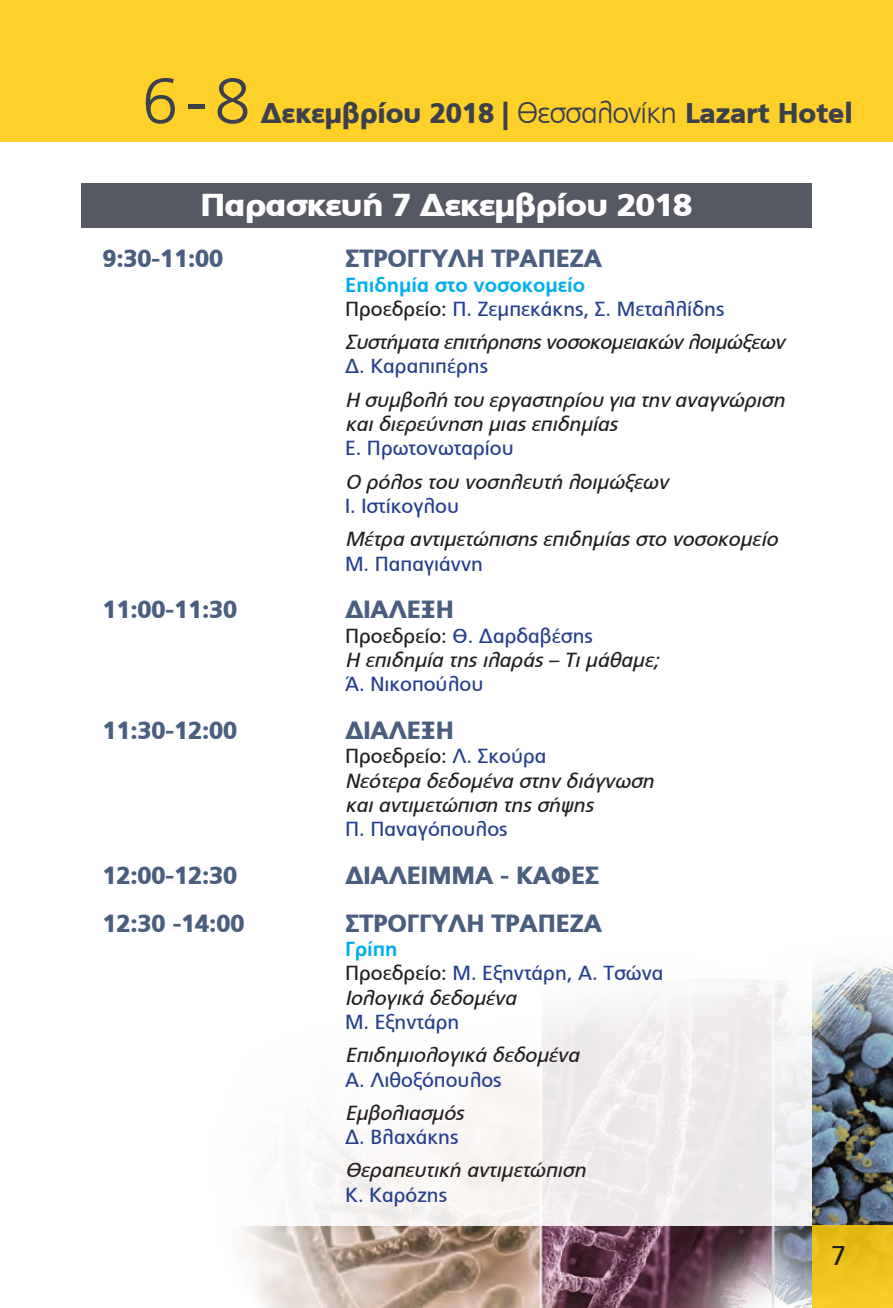
<style>
.page{position:relative;width:893px;height:1308px;background:#fff}
.page>*{position:absolute;margin:0;border:0;box-sizing:border-box;transform-origin:0 0}
.t1{font:300 64.35px "PF Catalog";color:#3c404d}
.t2{font:900 31.5px "PF Catalog";letter-spacing:-.05em;color:#fff;scale:1.09 1}
.t3{font:900 28.35px "PF Catalog";letter-spacing:-.03em;color:#3c404d}
.t4{font:27px "PF Catalog";color:#231f20}
.t5{font:900 24.75px "PF Catalog";letter-spacing:-.03em;color:#4a5e7f}
.t6{font:italic 20.25px/24.3px "PF Catalog";color:#231f20}
.t7{font:20.25px/24.3px "PF Catalog";color:#253f8e}
.s1{font-weight:300;font-size:29.93px}
.s2{font-weight:700;color:#00aeef}
.s3{color:#231f20}
.s4{font-style:normal}
.s5{font-style:normal;color:#253f8e}
.s6{font-style:italic;color:#231f20}
</style>
<div class="page">
<img style="left:241px;top:965px;width:652px;height:342px">
<div style="left:83px;top:82px;width:729px;height:1143px;background:#fff"></div>
<div style="left:812px;top:1225px;width:81px;height:82px;background:linear-gradient(to bottom,#e3b712,#f9cd28)"></div>
<div style="left:0;top:0;width:893px;height:141px;background:#fed12a"></div>
<div style="left:81px;top:183px;width:731px;height:45px;background:#565964"></div>
<h1 class="t1" style="left:142px;top:65px;width:110px">6 - 8</h1>
<h3 class="t3" style="left:261px;top:97px;width:594px">Δεκεμβρίου 2018 | <span class="s1">Θεσσαλονίκη</span> Lazart Hotel</h3>
<h2 class="t2" style="left:200px;top:186px;width:454px">Παρασκευή 7 Δεκεμβρίου 2018</h2>
<p class="t5" style="left:102px;top:244px;width:123px">9:30-11:00</p>
<p class="t5" style="left:345px;top:244px;width:259px">ΣΤΡΟΓΓΥΛΗ ΤΡΑΠΕΖΑ</p>
<p class="t7" style="left:345px;top:272px;width:381px"><span class="s2">Επιδημία στο νοσοκομείο<br></span><span class="s3">Προεδρείο:</span> Π. Ζεμπεκάκης, Σ. Μεταλλίδης</p>
<p class="t6" style="left:345px;top:330px;width:446px">Συστήματα επιτήρησηςνοσοκομειακώνλοιμώξεων</p>
<p class="t7" style="left:345px;top:354px;width:145px">Δ. Καραπιπέρης</p>
<p class="t6" style="left:345px;top:388px;width:446px">Η συμβολή του εργαστηρίου για την αναγνώριση καιδιερεύνηση μιαςεπιδημίας</p>
<p class="t7" style="left:345px;top:436px;width:170px">Ε. Πρωτονωταρίου</p>
<p class="t6" style="left:345px;top:470px;width:330px">Ο ρόλοςτου νοσηλευτή λοιμώξεων</p>
<p class="t7" style="left:345px;top:494px;width:116px">Ι. Ιστίκογλου</p>
<p class="t6" style="left:345px;top:527px;width:439px">Μέτρα αντιμετώπισηςεπιδημίαςστο νοσοκομείο</p>
<p class="t7" style="left:345px;top:551px;width:139px">Μ. Παπαγιάννη</p>
<p class="t5" style="left:102px;top:595px;width:137px">11:00-11:30</p>
<p class="t5" style="left:345px;top:595px;width:111px">ΔΙΑΛΕΞΗ</p>
<p class="t6" style="left:345px;top:623px;width:320px"><span class="s4">Προεδρείο:</span> <span class="s5">Θ. Δαρδαβέσης<br></span>Η επιδημία τηςιλαράς– Τιμάθαμε;</p>
<p class="t7" style="left:345px;top:672px;width:140px">Ά. Νικοπούλου</p>
<p class="t5" style="left:102px;top:716px;width:137px">11:30-12:00</p>
<p class="t5" style="left:345px;top:716px;width:111px">ΔΙΑΛΕΞΗ</p>
<p class="t6" style="left:345px;top:744px;width:315px"><span class="s4">Προεδρείο:</span> <span class="s5">Λ. Σκούρα<br></span>Νεότερα δεδομένα στην διάγνωση καιαντιμετώπιση τηςσήψης</p>
<p class="t7" style="left:345px;top:817px;width:164px">Π. Παναγόπουλος</p>
<p class="t5" style="left:102px;top:860px;width:137px">12:00-12:30</p>
<p class="t5" style="left:345px;top:860px;width:256px">ΔΙΑΛΕΙΜΜΑ - ΚΑΦΕΣ</p>
<p class="t5" style="left:102px;top:908px;width:144px">12:30 -14:00</p>
<p class="t5" style="left:345px;top:908px;width:259px">ΣΤΡΟΓΓΥΛΗ ΤΡΑΠΕΖΑ</p>
<p class="t7" style="left:345px;top:937px;width:320px"><span class="s2">Γρίπη<br></span><span class="s3">Προεδρείο:</span> Μ. Εξηντάρη, Α. Τσώνα<br><span class="s6">Ιολογικά δεδομένα</span></p>
<p class="t7" style="left:345px;top:1010px;width:116px">Μ. Εξηντάρη</p>
<p class="t6" style="left:345px;top:1043px;width:241px">Επιδημιολογικά δεδομένα</p>
<p class="t7" style="left:345px;top:1067px;width:158px">Α. Λιθοξόπουλος</p>
<p class="t6" style="left:345px;top:1100px;width:125px">Εμβολιασμός</p>
<p class="t7" style="left:345px;top:1125px;width:115px">Δ. Βλαχάκης</p>
<p class="t6" style="left:345px;top:1158px;width:247px">Θεραπευτική αντιμετώπιση</p>
<p class="t7" style="left:345px;top:1182px;width:104px">Κ. Καρόζης</p>
<h3 class="t4" style="left:831px;top:1239px;width:17px">7</h3>
</div>
